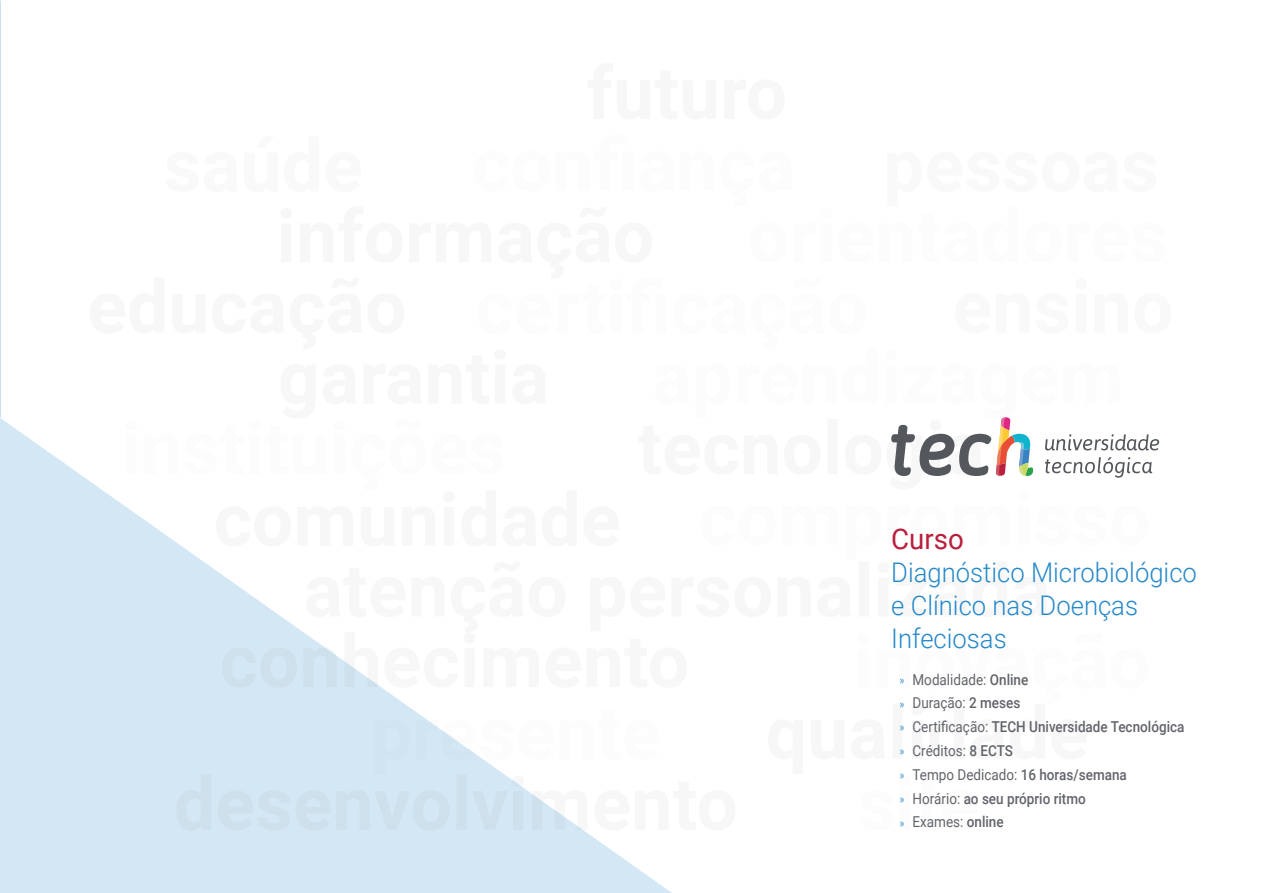
<style>
.page{position:relative;width:1263px;height:893px;background:#fff}
.page>*{position:absolute;margin:0;border:0;box-sizing:border-box;transform-origin:0 0}
.t1{font:28.5px "Roboto";color:#ba1e3c}
.t2{font:300 27px/33px "Roboto";color:#2488c9;scale:.95 1}
.t3{font:500 15px/23.7px "Roboto";color:#61646a;scale:.9 1}
.s1{font-family:"Myriad Pro";font-weight:400;font-size:12px;color:#2488c9}
.s2{font-weight:400}
</style>
<div class="page">
<svg style="left:0;top:418px;width:672px;height:475px;fill:#d4e7f4"></svg>
<svg style="left:90px;top:417px;width:1070px;height:143px"></svg>
<h1 class="t1" style="left:891px;top:519px;width:74px">Curso</h1>
<h2 class="t2" style="left:891px;top:555px;width:323px">Diagnóstico Microbiológico e Clínico nas Doenças<br>Infeciosas</h2>
<p class="t3" style="left:900px;top:667px;width:318px"><span class="s1">»</span> <span class="s2">Modalidade:</span> Online<br><span class="s1">»</span> <span class="s2">Duração:</span> 2 meses<br><span class="s1">»</span> <span class="s2">Certificação:</span> TECH Universidade Tecnológica <span class="s1">»</span> <span class="s2">Créditos:</span> 8 ECTS<br><span class="s1">»</span> <span class="s2">Tempo Dedicado:</span> 16 horas/semana<br><span class="s1">»</span> <span class="s2">Horário:</span> ao seu próprio ritmo<br><span class="s1">»</span> <span class="s2">Exames:</span> online</p>
</div>
